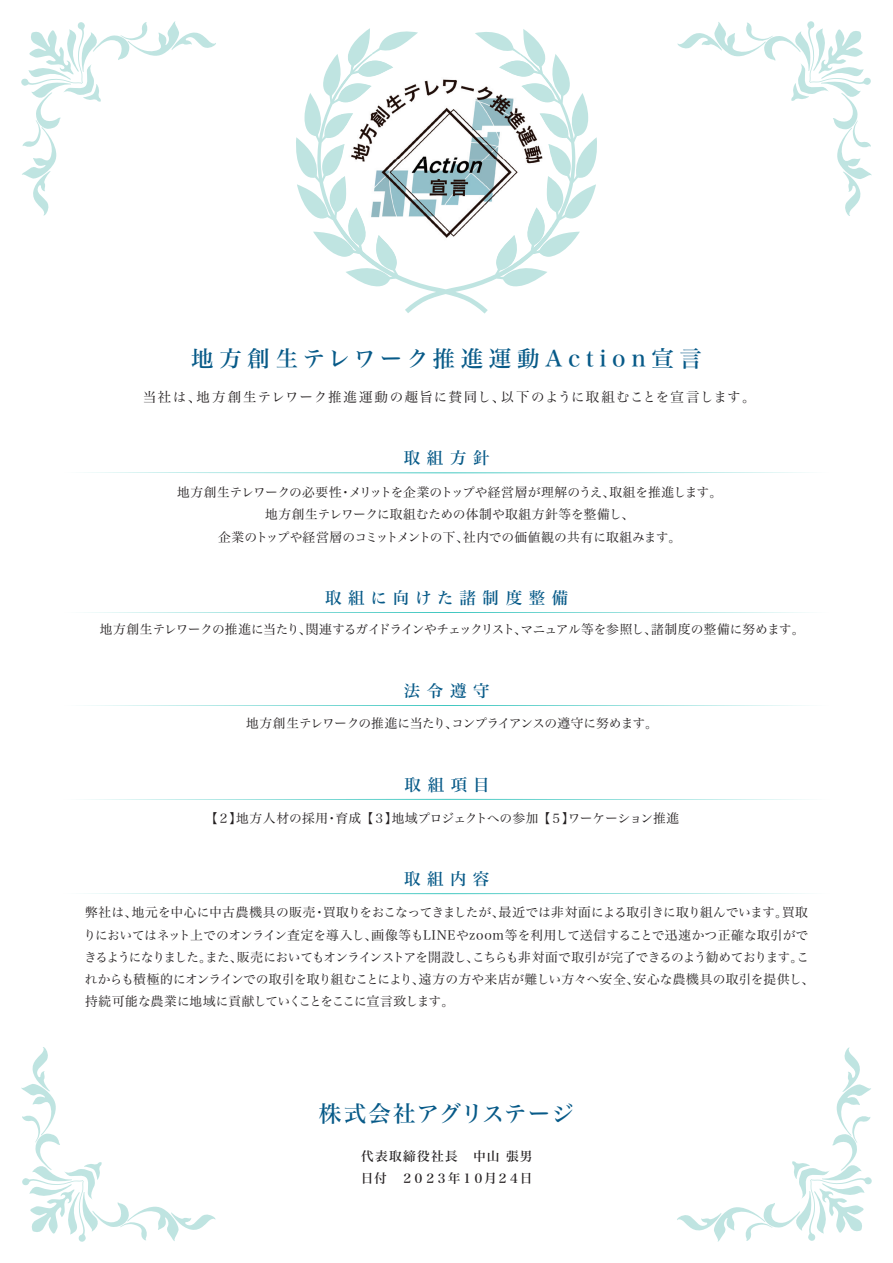
<style>
.page{position:relative;width:893px;height:1263px;background:#fff}
.page>*{position:absolute;margin:0;border:0;box-sizing:border-box;transform-origin:0 0}
.t1{font:22.5px "Hira Min Std N W5";letter-spacing:.25em;color:#075a88}
.t2{font:22.5px "Hira Min Std N W5";letter-spacing:.045em;color:#075a88}
.t3{font:16.5px "Hira Min Std N W5";letter-spacing:.4em;color:#075a88}
.t4{font:16.5px "Hira Min Std N W5";letter-spacing:.38em;color:#075a88}
.t5{font:13.5px "Hira Min Std N W3";letter-spacing:.085em;color:#231f20}
.t6{font:12.75px/22.4px "Hira Min Std N W3";letter-spacing:-.015em;color:#231f20;text-align:center}
.t7{font:12.75px "Hira Min Std N W3";letter-spacing:-.035em;color:#231f20}
.t8{font:12.75px "Hira Min Std N W3";letter-spacing:-.045em;color:#231f20}
.t9{font:12.75px/22.4px "Hira Min Std N W5";color:#231f20}
</style>
<div class="page">
<svg style="left:296px;top:28px;width:301px;height:286px"></svg>
<svg style="left:21px;top:21px;width:195px;height:195px"></svg>
<svg style="left:677px;top:21px;width:195px;height:195px"></svg>
<svg style="left:677px;top:1047px;width:195px;height:195px"></svg>
<svg style="left:21px;top:1047px;width:195px;height:195px"></svg>
<svg style="left:84px;top:472px;width:725px;height:1px"></svg>
<svg style="left:84px;top:612px;width:725px;height:1px"></svg>
<svg style="left:84px;top:705px;width:725px;height:1px"></svg>
<img style="left:394px;top:54px;width:105px;height:198px">
<img style="left:341px;top:54px;width:53px;height:211px">
<img style="left:499px;top:54px;width:52px;height:211px">
<img style="left:393px;top:252px;width:106px;height:13px">
<svg style="left:84px;top:893px;width:725px;height:1px"></svg>
<svg style="left:84px;top:799px;width:725px;height:1px"></svg>
<h1 class="t1" style="left:191px;top:342px;width:512px">地方創生テレワーク推進運動Action宣言</h1>
<p class="t5" style="left:143px;top:387px;width:614px">当社は、地方創生テレワーク推進運動の趣旨に賛同し、以下のように取組むことを宣言します。</p>
<p class="t3" style="left:404px;top:446px;width:87px">取組方針</p>
<p class="t6" style="left:177px;top:481px;width:547px">地方創生テレワークの必要性・メリットを企業のトップや経営層が理解のうえ、取組を推進します。地方創生テレワークに取組むための体制や取組方針等を整備し、<br>企業のトップや経営層のコミットメントの下、社内での価値観の共有に取組みます。</p>
<p class="t4" style="left:325px;top:586px;width:245px">取組に向けた諸制度整備</p>
<p class="t7" style="left:100px;top:620px;width:706px">地方創生テレワークの推進に当たり、関連するガイドラインやチェックリスト、マニュアル等を参照し、諸制度の整備に努めます。</p>
<p class="t3" style="left:404px;top:679px;width:87px">法令遵守</p>
<p class="t8" style="left:246px;top:714px;width:413px">地方創生テレワークの推進に当たり、コンプライアンスの遵守に努めます。</p>
<p class="t3" style="left:405px;top:773px;width:87px">取組項目</p>
<p class="t6" style="left:205px;top:806px;width:476px">【２】地方人材の採用・育成 【３】地域プロジェクトへの参加 【５】ワーケーション推進</p>
<p class="t3" style="left:404px;top:867px;width:87px">取組内容</p>
<p class="t6" style="left:84px;top:901px;width:732px;text-align:left">弊社は、地元を中心に中古農機具の販売・買取りをおこなってきましたが、最近では非対面による取引きに取り組んでいます。買取りにおいてはネット上でのオンライン査定を導入し、画像等もLINEやzoom等を利用して送信することで迅速かつ正確な取引ができるようになりました。また、販売においてもオンラインストアを開設し、こちらも非対面で取引が完了できるのよう勧めております。これからも積極的にオンラインでの取引を取り組むことにより、遠方の方や来店が難しい方々へ安全、安心な農機具の取引を提供し、持続可能な農業に地域に貢献していくことをここに宣言致します。</p>
<h1 class="t2" style="left:319px;top:1097px;width:257px">株式会社アグリステージ</h1>
<p class="t9" style="left:361px;top:1144px;width:173px">代表取締役社長　中山 張男日付　２０２３年１０月２４日</p>
</div>
